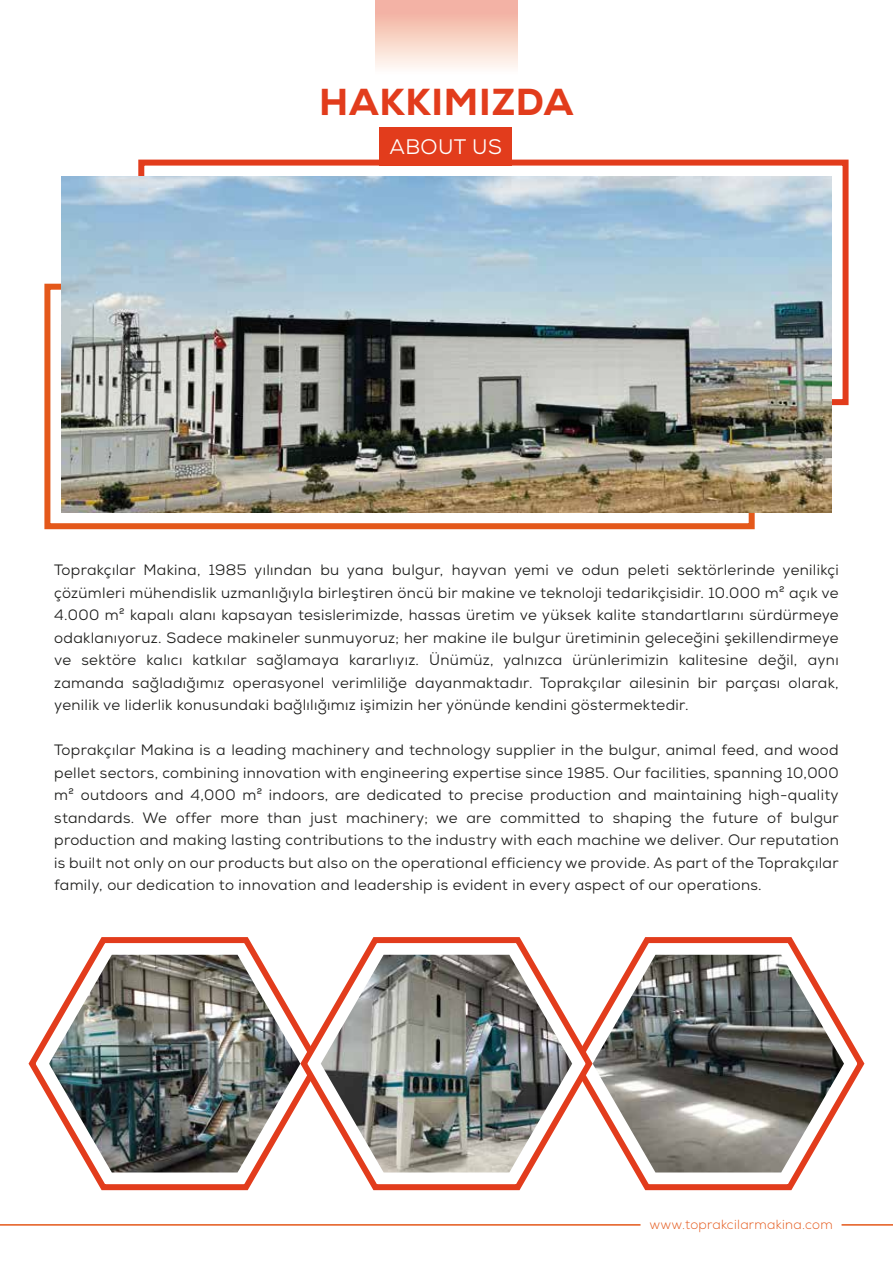
<style>
.page{position:relative;width:893px;height:1263px;background:#fff}
.page>*{position:absolute;margin:0;border:0;box-sizing:border-box;transform-origin:0 0}
.t1{font:800 37.5px "Nexa";letter-spacing:.02em;color:#e23c1c}
.t2{font:21px "Nexa";letter-spacing:.02em;color:#fff}
.t3{font:15px/22.5px "Nexa";letter-spacing:.02em;color:#1d1d1b;text-align:justify}
.t4{font:300 13.2px "Nexa";letter-spacing:.02em;color:#e4581a}
</style>
<div class="page">
<svg style="left:376px;top:0;width:141px;height:160px"></svg>
<div style="left:138px;top:160px;width:710px;height:245px;border:6px solid #e23c1c"></div>
<div style="left:44px;top:284px;width:711px;height:245px;border:6px solid #e4581a"></div>
<hr style="left:0;top:1224px;width:640px;height:1px;background:#e4581a">
<hr style="left:841px;top:1224px;width:52px;height:1px;background:#e4581a">
<img style="left:62px;top:177px;width:769px;height:335px">
<div style="left:379px;top:127px;width:133px;height:38px;background:#e23c1c"></div>
<svg style="left:28px;top:937px;width:230px;height:254px"></svg>
<svg style="left:635px;top:937px;width:230px;height:254px"></svg>
<svg style="left:300px;top:937px;width:293px;height:254px"></svg>
<img style="left:321px;top:955px;width:251px;height:217px">
<img style="left:49px;top:955px;width:251px;height:217px">
<img style="left:593px;top:955px;width:251px;height:217px">
<h1 class="t1" style="left:319px;top:78px;width:256px">HAKKIMIZDA</h1>
<h2 class="t2" style="left:389px;top:134px;width:114px">ABOUT US</h2>
<p class="t3" style="left:54px;top:559px;width:786px">Toprakçılar Makina, 1985 yılından bu yana bulgur, hayvan yemi ve odun peleti sektörlerinde yenilikçi çözümleri mühendislik uzmanlığıyla birleştiren öncü bir makine ve teknoloji tedarikçisidir. 10.000 m² açık ve 4.000 m² kapalı alanı kapsayan tesislerimizde, hassas üretim ve yüksek kalite standartlarını sürdürmeye odaklanıyoruz. Sadece makineler sunmuyoruz; her makine ile bulgur üretiminin geleceğini şekillendirmeye ve sektöre kalıcı katkılar sağlamaya kararlıyız. Ünümüz, yalnızca ürünlerimizin kalitesine değil, aynı zamanda sağladığımız operasyonel verimliliğe dayanmaktadır. Toprakçılar ailesinin bir parçası olarak, yenilik ve liderlik konusundaki bağlılığımız işimizin her yönünde kendini göstermektedir.</p>
<p class="t3" style="left:54px;top:739px;width:786px">Toprakçılar Makina is a leading machinery and technology supplier in the bulgur, animal feed, and wood pellet sectors, combining innovation with engineering expertise since 1985. Our facilities, spanning 10,000 m² outdoors and 4,000 m² indoors, are dedicated to precise production and maintaining high-quality standards. We offer more than just machinery; we are committed to shaping the future of bulgur production and making lasting contributions to the industry with each machine we deliver. Our reputation is built not only on our products but also on the operational efficiency we provide. As part of the Toprakçılar family, our dedication to innovation and leadership is evident in every aspect of our operations.</p>
<p class="t4" style="left:649px;top:1216px;width:185px">www.toprakcilarmakina.com</p>
</div>
